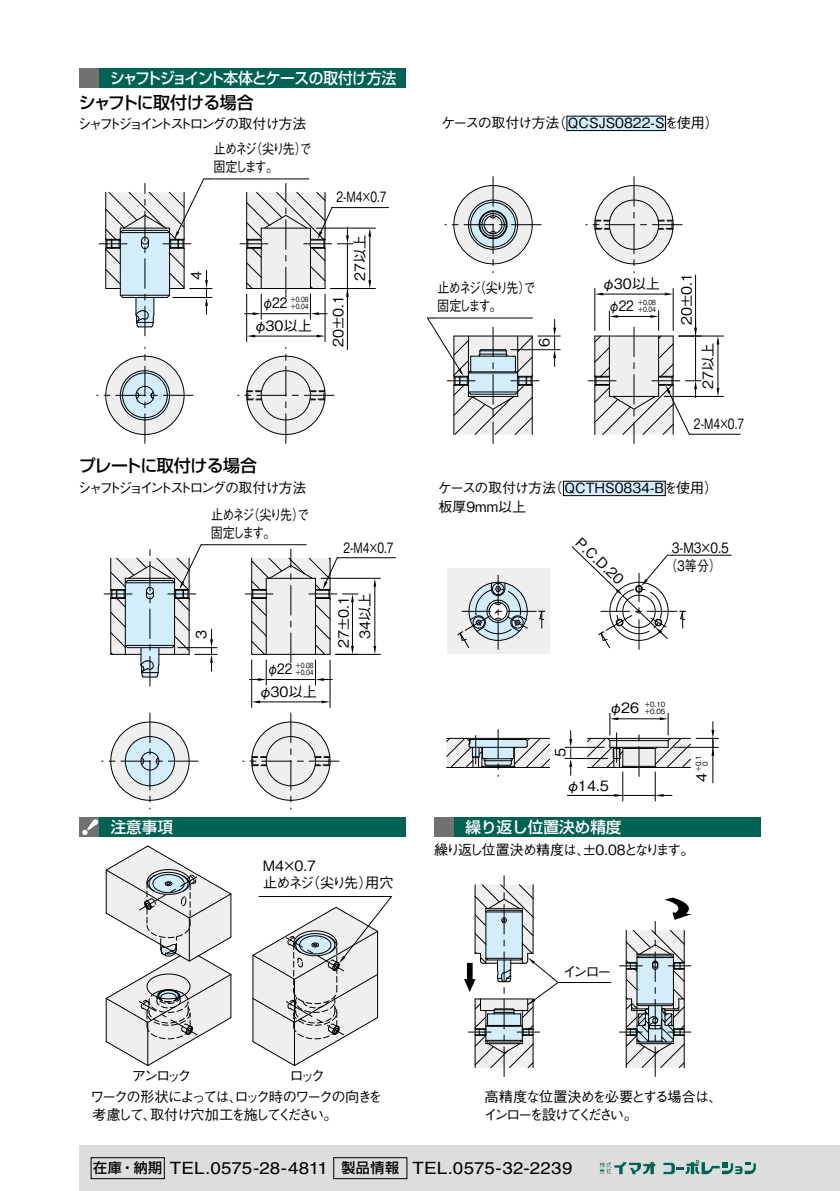
<style>
.page{position:relative;width:840px;height:1191px;background:#fff}
.page>*{position:absolute;margin:0;border:0;box-sizing:border-box;transform-origin:0 0}
.t1{font:17px "Helvetica LT Std";letter-spacing:.005em;color:#000;scale:1.1 1}
.t2{font:500 17px "Shin Go Pr 6 N";letter-spacing:-.045em;color:#000}
.t3{font:500 15.6px "Shin Go Pr 6 N";letter-spacing:-.045em;color:#fff;scale:.94 1}
.t4{font:500 15.6px "Shin Go Pr 6 N";letter-spacing:-.005em;color:#fff}
.t5{font:500 14.2px/21.4px "Gothic BBB Pr 6 N";letter-spacing:-.135em;color:#000}
.t6{font:500 14.2px/18.2px "Gothic BBB Pr 6 N";letter-spacing:-.135em;color:#000;scale:.85 1}
.t7{font:500 14.2px/17.8px "Gothic BBB Pr 6 N";letter-spacing:-.115em;color:#000}
.t8{font:500 14.2px "Gothic BBB Pr 6 N";letter-spacing:-.135em;color:#000;scale:.75 1}
.t9{font:500 14.2px/23px "Gothic BBB Pr 6 N";color:#000;scale:.85 1}
.t10{font:500 14px/18.8px "Gothic BBB Pr 6 N";color:#000}
.t11{font:500 14px "Gothic BBB Pr 6 N";letter-spacing:-.2em;color:#000}
.t12{font:500 14px "Gothic BBB Pr 6 N";letter-spacing:-.11em;color:#000}
.t13{font:500 7.2px/6.8px "Gothic BBB Pr 6 N";color:#000;scale:.85 1}
.s1{font-size:7.2px}
.s2{font-family:"Shin Go Pr 6 N";font-weight:500;font-size:14px}
</style>
<div class="page">
<div style="left:79px;top:816px;width:20px;height:20px;background:#727171"></div>
<div style="left:99px;top:816px;width:306px;height:20px;background:#006253"></div>
<svg style="left:82px;top:819px;width:16px;height:16px"></svg>
<svg style="left:595px;top:293px;width:8px;height:2px"></svg>
<svg style="left:664px;top:293px;width:8px;height:2px"></svg>
<svg style="left:716px;top:337px;width:3px;height:7px"></svg>
<svg style="left:716px;top:388px;width:3px;height:8px"></svg>
<hr style="left:209px;top:179px;width:99px;height:1px;background:#000">
<hr style="left:332px;top:207px;width:56px;height:1px;background:#000">
<hr style="left:689px;top:434px;width:50px;height:1px;background:#000">
<svg style="left:368px;top:280px;width:3px;height:8px"></svg>
<svg style="left:368px;top:229px;width:3px;height:7px"></svg>
<svg style="left:247px;top:335px;width:8px;height:2px"></svg>
<svg style="left:316px;top:335px;width:8px;height:2px"></svg>
<svg style="left:237px;top:347px;width:97px;height:96px"></svg>
<svg style="left:585px;top:177px;width:96px;height:96px"></svg>
<svg style="left:427px;top:317px;width:133px;height:126px"></svg>
<hr style="left:594px;top:288px;width:1px;height:42px;background:#000">
<hr style="left:672px;top:288px;width:1px;height:42px;background:#000">
<hr style="left:603px;top:294px;width:61px;height:1px;background:#000">
<hr style="left:694px;top:275px;width:1px;height:61px;background:#000">
<svg style="left:587px;top:311px;width:113px;height:132px"></svg>
<hr style="left:678px;top:336px;width:45px;height:1px;background:#000">
<hr style="left:663px;top:396px;width:60px;height:1px;background:#000">
<hr style="left:717px;top:344px;width:1px;height:44px;background:#000">
<svg style="left:99px;top:178px;width:113px;height:158px"></svg>
<hr style="left:347px;top:288px;width:1px;height:61px;background:#000">
<hr style="left:330px;top:288px;width:45px;height:1px;background:#000">
<hr style="left:316px;top:228px;width:59px;height:1px;background:#000">
<hr style="left:369px;top:236px;width:1px;height:44px;background:#000">
<svg style="left:240px;top:183px;width:113px;height:136px"></svg>
<hr style="left:246px;top:294px;width:1px;height:48px;background:#000">
<hr style="left:324px;top:294px;width:1px;height:48px;background:#000">
<hr style="left:255px;top:336px;width:61px;height:1px;background:#000">
<svg style="left:444px;top:177px;width:97px;height:96px"></svg>
<svg style="left:97px;top:347px;width:96px;height:96px"></svg>
<hr style="left:672px;top:555px;width:58px;height:1px;background:#000">
<hr style="left:207px;top:544px;width:99px;height:1px;background:#000">
<hr style="left:339px;top:557px;width:56px;height:1px;background:#000">
<svg style="left:252px;top:700px;width:8px;height:3px"></svg>
<svg style="left:321px;top:700px;width:8px;height:3px"></svg>
<svg style="left:373px;top:579px;width:3px;height:7px"></svg>
<svg style="left:373px;top:646px;width:3px;height:8px"></svg>
<svg style="left:242px;top:713px;width:97px;height:96px"></svg>
<hr style="left:565px;top:747px;width:39px;height:1px;background:#000">
<hr style="left:565px;top:758px;width:42px;height:1px;background:#000">
<svg style="left:569px;top:730px;width:2px;height:45px"></svg>
<hr style="left:567px;top:795px;width:55px;height:1px;background:#000">
<svg style="left:586px;top:713px;width:132px;height:88px"></svg>
<hr style="left:251px;top:660px;width:1px;height:47px;background:#000">
<hr style="left:329px;top:660px;width:1px;height:47px;background:#000">
<hr style="left:260px;top:701px;width:61px;height:1px;background:#000">
<svg style="left:104px;top:544px;width:113px;height:142px"></svg>
<svg style="left:245px;top:549px;width:113px;height:136px"></svg>
<hr style="left:352px;top:602px;width:1px;height:44px;background:#000">
<hr style="left:321px;top:578px;width:59px;height:1px;background:#000">
<hr style="left:335px;top:654px;width:45px;height:1px;background:#000">
<hr style="left:374px;top:586px;width:1px;height:60px;background:#000">
<svg style="left:571px;top:546px;width:114px;height:103px"></svg>
<div style="left:446px;top:569px;width:103px;height:85px;background:#efefef"></div>
<svg style="left:446px;top:729px;width:104px;height:47px"></svg>
<svg style="left:102px;top:713px;width:96px;height:96px"></svg>
<svg style="left:457px;top:574px;width:87px;height:75px"></svg>
<svg style="left:252px;top:896px;width:140px;height:170px"></svg>
<svg style="left:105px;top:845px;width:126px;height:221px"></svg>
<hr style="left:559px;top:982px;width:51px;height:1px;background:#000">
<svg style="left:619px;top:897px;width:72px;height:179px"></svg>
<svg style="left:464px;top:875px;width:95px;height:201px"></svg>
<div style="left:79px;top:68px;width:20px;height:20px;background:#727171"></div>
<div style="left:99px;top:68px;width:306px;height:20px;background:#006253"></div>
<div style="left:566px;top:116px;width:99px;height:15px;background:#d3edfb"></div>
<div style="left:566px;top:116px;width:99px;height:15px;border:1px solid #000"></div>
<div style="left:563px;top:481px;width:102px;height:14px;background:#d3edfb"></div>
<div style="left:563px;top:481px;width:102px;height:15px;border:1px solid #000"></div>
<div style="left:434px;top:816px;width:20px;height:20px;background:#727171"></div>
<div style="left:454px;top:816px;width:306px;height:20px;background:#006253"></div>
<div style="left:79px;top:1145px;width:760px;height:46px;background:#dcdddd"></div>
<div style="left:91px;top:1157px;width:73px;height:22px;border:1px solid #000"></div>
<div style="left:333px;top:1157px;width:74px;height:22px;border:1px solid #000"></div>
<svg style="left:599px;top:1162px;width:56px;height:12px"></svg>
<svg style="left:663px;top:1160px;width:92px;height:14px"></svg>
<p class="t3" style="left:110px;top:65px;width:306px">シャフトジョイント本体とケースの取付け方法</p>
<p class="t2" style="left:79px;top:88px;width:176px">シャフトに取付ける場合</p>
<p class="t11" style="left:78px;top:112px;width:230px">シャフトジョイントストロングの取付け方法</p>
<p class="t6" style="left:213px;top:139px;width:117px">止めネジ（尖り先）で固定します｡</p>
<p class="t8" style="left:336px;top:186px;width:68px">2-M4×0.7</p>
<p class="t10" style="left:441px;top:113px;width:279px">ケースの取付け方法（QCSJS0822-Sを使用）</p>
<p class="t5" style="left:184px;top:280px;width:10px;rotate:-90deg">4</p>
<p class="t5" style="left:348px;top:281px;width:48px;rotate:-90deg">27以上</p>
<p class="t5" style="left:601px;top:272px;width:60px">φ30以上</p>
<p class="t5" style="left:674px;top:325px;width:53px;rotate:-90deg">20±0.1</p>
<p class="t6" style="left:437px;top:278px;width:117px">止めネジ（尖り先）で固定します｡</p>
<p class="t13" style="left:290px;top:295px;width:23px">＋0.08＋0.04</p>
<p class="t13" style="left:637px;top:298px;width:23px">＋0.08＋0.04</p>
<p class="t9" style="left:253px;top:290px;width:70px;text-indent:8px">φ22 φ30以上</p>
<p class="t5" style="left:326px;top:347px;width:53px;rotate:-90deg">20±0.1</p>
<p class="t6" style="left:608px;top:295px;width:32px">φ22</p>
<p class="t5" style="left:532px;top:347px;width:10px;rotate:-90deg">6</p>
<p class="t5" style="left:695px;top:389px;width:48px;rotate:-90deg">27以上</p>
<p class="t8" style="left:693px;top:412px;width:68px">2-M4×0.7</p>
<p class="t2" style="left:79px;top:451px;width:180px">プレートに取付ける場合</p>
<p class="t11" style="left:78px;top:477px;width:230px">シャフトジョイントストロングの取付け方法</p>
<p class="t6" style="left:211px;top:504px;width:117px">止めネジ（尖り先）で固定します｡</p>
<p class="t5" style="left:189px;top:639px;width:10px;rotate:-90deg">3</p>
<p class="t13" style="left:295px;top:661px;width:23px">＋0.08＋0.04</p>
<p class="t9" style="left:258px;top:656px;width:70px;text-indent:8px">φ22 φ30以上</p>
<p class="t8" style="left:343px;top:536px;width:68px">2-M4×0.7</p>
<p class="t5" style="left:331px;top:648px;width:57px;text-align:right;rotate:-90deg">27±0.1<br>34以上</p>
<p class="t4" style="left:111px;top:813px;width:64px">注意事項</p>
<p class="t5" style="left:262px;top:855px;width:132px;line-height:17.8px">M4×0.7<br>止めネジ（尖り先）用穴</p>
<p class="t5" style="left:132px;top:1064px;width:61px">アンロック</p>
<p class="t5" style="left:289px;top:1064px;width:37px">ロック</p>
<p class="t5" style="left:90px;top:1086px;width:294px;line-height:18.4px">ワークの形状によっては、ロック時のワークの向きを考慮して､取付け穴加工を施してください｡</p>
<p class="t10" style="left:437px;top:478px;width:282px">ケースの取付け方法（QCTHS0834-Bを使用）板厚9mm以上</p>
<p class="t5" style="left:586px;top:531px;width:62px;rotate:44deg">P.C.D.20</p>
<p class="t6" style="left:664px;top:537px;width:76px;text-align:center">3-M3×0.5（3等分）</p>
<p class="t13" style="left:644px;top:700px;width:26px">＋0.10＋0.05</p>
<p class="t5" style="left:608px;top:696px;width:32px">φ26</p>
<p class="t5" style="left:548px;top:757px;width:10px;rotate:-90deg">5</p>
<p class="t5" style="left:565px;top:773px;width:44px">φ14.5</p>
<p class="t13" style="left:694px;top:772px;width:21px;rotate:-90deg">＋0.1</p>
<p class="t5" style="left:689px;top:782px;width:22px;rotate:-90deg">4 <span class="s1">0</span></p>
<p class="t4" style="left:465px;top:813px;width:158px">繰り返し位置決め精度</p>
<p class="t12" style="left:434px;top:838px;width:262px">繰り返し位置決め精度は、±0.08となります。</p>
<p class="t5" style="left:562px;top:959px;width:50px">インロー</p>
<p class="t7" style="left:483px;top:1087px;width:240px">高精度な位置決めを必要とする場合は、インローを設けてください。</p>
<p class="t1" style="left:93px;top:1158px;width:437px"><span class="s2">在庫・納期</span> TEL.0575-28-4811 <span class="s2">製品情報</span> TEL.0575-32-2239</p>
</div>
